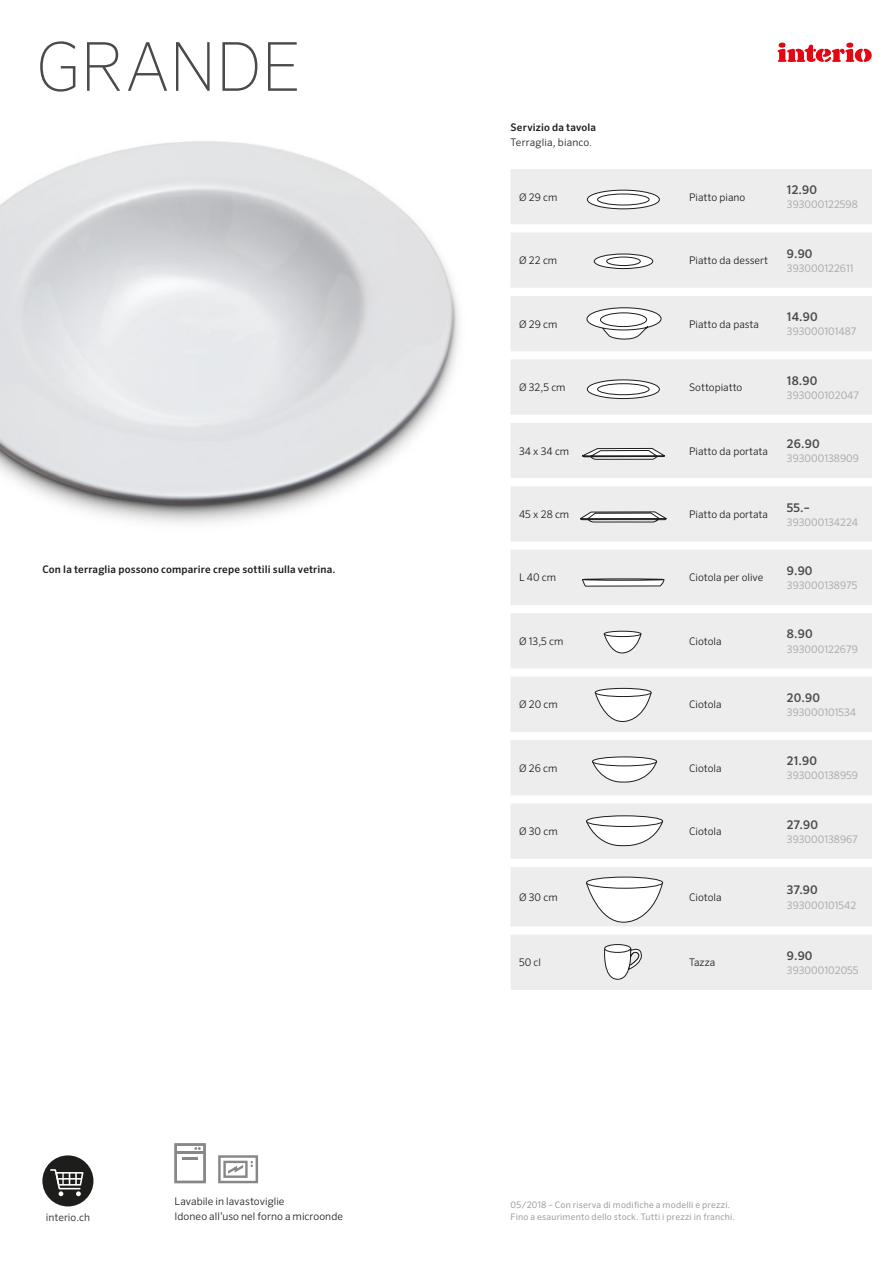
<style>
.page{position:relative;width:893px;height:1263px;background:#fff}
.page>*{position:absolute;margin:0;border:0;box-sizing:border-box;transform-origin:0 0}
.t1{font:100 67.5px "Sero OT";letter-spacing:-.01em;color:#4a4a49}
.t2{font:500 12px "Sero OT";letter-spacing:.01em;color:#4a4a49}
.t3{font:300 10.5px/15px "Sero OT";color:#1d1d1b}
.t4{font:10.5px "Sero OT";color:#adadad}
.t5{font:500 10.5px "Sero OT";letter-spacing:.015em;color:#1d1d1b}
.t6{font:10.5px "Sero Profor Interio";color:#4a4a49}
.t7{font:9px/12px "Sero OT";letter-spacing:.025em;color:#9d9d9c}
</style>
<div class="page">
<svg style="left:777px;top:42px;width:95px;height:20px"></svg>
<div style="left:42px;top:1155px;width:51px;height:51px;background:#1d1d1b;border-radius:50%"></div>
<svg style="left:50px;top:1169px;width:34px;height:27px"></svg>
<svg style="left:218px;top:1155px;width:40px;height:28px"></svg>
<svg style="left:174px;top:1143px;width:32px;height:40px"></svg>
<img style="left:0;top:141px;width:459px;height:383px">
<div style="left:511px;top:169px;width:361px;height:55px;background:#ededed"></div>
<svg style="left:511px;top:233px;width:361px;height:757px;background:#eee"></svg>
<svg style="left:587px;top:190px;width:72px;height:19px"></svg>
<div style="left:587px;top:190px;width:73px;height:19px;border:1px solid #1d1d1b;border-radius:50%"></div>
<div style="left:598px;top:194px;width:51px;height:11px;background:#fff;border-radius:50%"></div>
<div style="left:597px;top:194px;width:52px;height:11px;border:1px solid #1d1d1b;border-radius:50%"></div>
<svg style="left:594px;top:254px;width:59px;height:15px"></svg>
<div style="left:594px;top:254px;width:59px;height:15px;border:1px solid #1d1d1b;border-radius:50%"></div>
<div style="left:607px;top:257px;width:33px;height:9px;background:#fff;border-radius:50%"></div>
<div style="left:606px;top:257px;width:34px;height:9px;border:1px solid #1d1d1b;border-radius:50%"></div>
<svg style="left:586px;top:307px;width:75px;height:33px"></svg>
<svg style="left:587px;top:380px;width:72px;height:19px"></svg>
<div style="left:587px;top:380px;width:73px;height:19px;border:1px solid #1d1d1b;border-radius:50%"></div>
<div style="left:598px;top:384px;width:51px;height:11px;background:#fff;border-radius:50%"></div>
<div style="left:597px;top:383px;width:52px;height:12px;border:1px solid #1d1d1b;border-radius:50%"></div>
<svg style="left:582px;top:448px;width:84px;height:12px"></svg>
<svg style="left:580px;top:511px;width:88px;height:11px"></svg>
<svg style="left:582px;top:580px;width:82px;height:6px"></svg>
<div style="left:582px;top:579px;width:82px;height:1px;border:1px solid #1d1d1b;border-radius:50%"></div>
<svg style="left:604px;top:635px;width:37px;height:19px"></svg>
<div style="left:604px;top:631px;width:37px;height:6px;background:#fff;border-radius:50%"></div>
<div style="left:604px;top:631px;width:37px;height:6px;border:1px solid #1d1d1b;border-radius:50%"></div>
<svg style="left:595px;top:692px;width:57px;height:31px"></svg>
<div style="left:595px;top:688px;width:56px;height:8px;background:#fff;border-radius:50%"></div>
<div style="left:595px;top:688px;width:56px;height:9px;border:1px solid #1d1d1b;border-radius:50%"></div>
<svg style="left:592px;top:762px;width:65px;height:22px"></svg>
<div style="left:592px;top:757px;width:65px;height:9px;background:#fff;border-radius:50%"></div>
<div style="left:592px;top:757px;width:65px;height:9px;border:1px solid #1d1d1b;border-radius:50%"></div>
<svg style="left:586px;top:822px;width:77px;height:26px"></svg>
<div style="left:586px;top:816px;width:77px;height:10px;background:#fff;border-radius:50%"></div>
<div style="left:586px;top:815px;width:77px;height:12px;border:1px solid #1d1d1b;border-radius:50%"></div>
<svg style="left:586px;top:883px;width:77px;height:41px"></svg>
<div style="left:586px;top:877px;width:77px;height:11px;background:#fff;border-radius:50%"></div>
<div style="left:586px;top:877px;width:77px;height:11px;border:1px solid #1d1d1b;border-radius:50%"></div>
<svg style="left:602px;top:943px;width:40px;height:37px"></svg>
<h1 class="t1" style="left:36px;top:28px;width:266px">GRANDE</h1>
<p class="t5" style="left:43px;top:563px;width:295px">Con la terraglia possono comparire crepe sottili sulla vetrina.</p>
<p class="t6" style="left:46px;top:1211px;width:46px">interio.ch</p>
<p class="t3" style="left:175px;top:1194px;width:170px">Lavabile in lavastoviglie<br>Idoneo allʼuso nel forno a microonde</p>
<p class="t5" style="left:511px;top:121px;width:87px">Servizio da tavola</p>
<p class="t3" style="left:511px;top:135px;width:83px">Terraglia, bianco.</p>
<p class="t3" style="left:519px;top:189px;width:40px">Ø 29 cm</p>
<p class="t3" style="left:689px;top:189px;width:58px">Piatto piano</p>
<p class="t3" style="left:519px;top:253px;width:40px">Ø 22 cm</p>
<p class="t3" style="left:689px;top:253px;width:80px">Piatto da dessert</p>
<p class="t3" style="left:519px;top:316px;width:40px">Ø 29 cm</p>
<p class="t3" style="left:689px;top:316px;width:71px">Piatto da pasta</p>
<p class="t3" style="left:519px;top:380px;width:48px">Ø 32,5 cm</p>
<p class="t3" style="left:689px;top:380px;width:55px">Sottopiatto</p>
<p class="t3" style="left:519px;top:443px;width:52px">34 x 34 cm</p>
<p class="t3" style="left:689px;top:443px;width:80px">Piatto da portata</p>
<p class="t3" style="left:519px;top:507px;width:52px">45 x 28 cm</p>
<p class="t3" style="left:689px;top:507px;width:80px">Piatto da portata</p>
<p class="t3" style="left:519px;top:570px;width:39px">L 40 cm</p>
<p class="t3" style="left:689px;top:570px;width:76px">Ciotola per olive</p>
<p class="t3" style="left:519px;top:634px;width:46px">Ø 13,5 cm</p>
<p class="t3" style="left:689px;top:634px;width:34px">Ciotola</p>
<p class="t3" style="left:519px;top:697px;width:40px">Ø 20 cm</p>
<p class="t3" style="left:689px;top:697px;width:34px">Ciotola</p>
<p class="t3" style="left:519px;top:760px;width:40px">Ø 26 cm</p>
<p class="t3" style="left:689px;top:760px;width:34px">Ciotola</p>
<p class="t3" style="left:519px;top:824px;width:40px">Ø 30 cm</p>
<p class="t3" style="left:689px;top:824px;width:34px">Ciotola</p>
<p class="t3" style="left:519px;top:889px;width:40px">Ø 30 cm</p>
<p class="t3" style="left:689px;top:889px;width:34px">Ciotola</p>
<p class="t3" style="left:519px;top:955px;width:23px">50 cl</p>
<p class="t3" style="left:689px;top:955px;width:28px">Tazza</p>
<p class="t2" style="left:787px;top:183px;width:32px">12.90</p>
<p class="t4" style="left:787px;top:198px;width:72px">393000122598</p>
<p class="t2" style="left:787px;top:246px;width:27px">9.90</p>
<p class="t4" style="left:787px;top:262px;width:68px">393000122611</p>
<p class="t2" style="left:787px;top:310px;width:32px">14.90</p>
<p class="t4" style="left:787px;top:325px;width:71px">393000101487</p>
<p class="t2" style="left:787px;top:373px;width:32px">18.90</p>
<p class="t4" style="left:787px;top:389px;width:74px">393000102047</p>
<p class="t2" style="left:787px;top:437px;width:34px">26.90</p>
<p class="t4" style="left:787px;top:452px;width:73px">393000138909</p>
<p class="t2" style="left:787px;top:500px;width:24px">55.–</p>
<p class="t4" style="left:787px;top:516px;width:73px">393000134224</p>
<p class="t2" style="left:787px;top:563px;width:27px">9.90</p>
<p class="t4" style="left:787px;top:579px;width:72px">393000138975</p>
<p class="t2" style="left:787px;top:627px;width:27px">8.90</p>
<p class="t4" style="left:787px;top:642px;width:72px">393000122679</p>
<p class="t2" style="left:787px;top:690px;width:35px">20.90</p>
<p class="t4" style="left:787px;top:706px;width:71px">393000101534</p>
<p class="t2" style="left:787px;top:754px;width:32px">21.90</p>
<p class="t4" style="left:787px;top:769px;width:72px">393000138959</p>
<p class="t2" style="left:787px;top:817px;width:33px">27.90</p>
<p class="t4" style="left:787px;top:833px;width:72px">393000138967</p>
<p class="t2" style="left:787px;top:883px;width:32px">37.90</p>
<p class="t4" style="left:787px;top:898px;width:71px">393000101542</p>
<p class="t2" style="left:787px;top:948px;width:27px">9.90</p>
<p class="t4" style="left:787px;top:964px;width:73px">393000102055</p>
<p class="t7" style="left:511px;top:1199px;width:226px">05/2018 – Con riserva di modifiche a modelli e prezzi.<br>Fino a esaurimento dello stock. Tutti i prezzi in franchi.</p>
</div>
